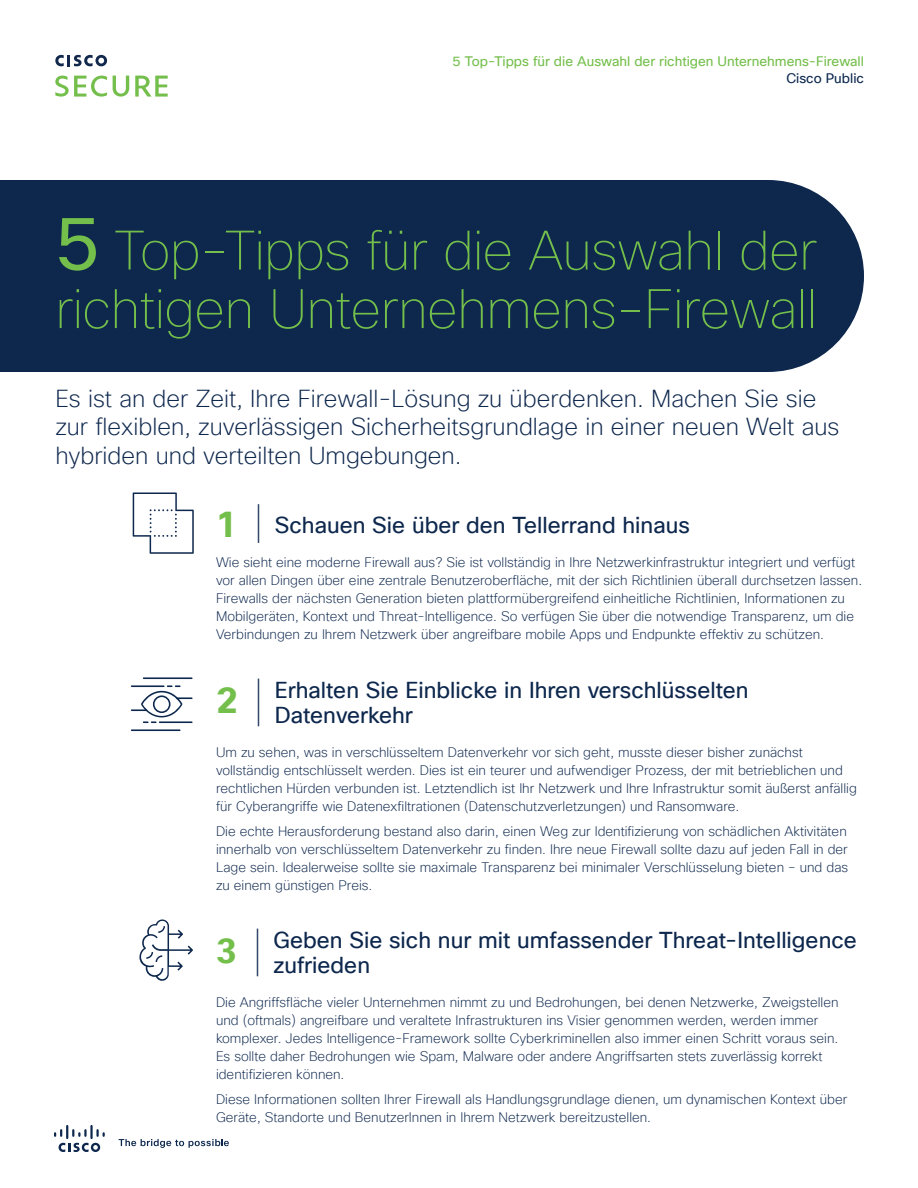
<style>
.page{position:relative;width:918px;height:1188px;background:#fff}
.page>*{position:absolute;margin:0;border:0;box-sizing:border-box;transform-origin:0 0}
.Feature_Title_-_Cisc{font:100 54px/58.5px "Cisco Sans TT";letter-spacing:-.01em;color:#74bf4b}
.Subhead_2_-_Reg_16_1{font:700 36px "Cisco Sans TT";color:#74bf4b}
.Subhead_2_-_Reg_16_1-2{font:700 34.5px "Cisco Sans TT";color:#74bf4b}
.Subtitle_Cisco_Sans{font:200 24px/28.5px "Cisco Sans TT";color:#0d274d}
.Subhead_2_-_Reg_16_1-3{font:22.5px/25.5px "Cisco Sans TT";color:#0d274d}
.Body_Midnight_-_10_1{font:200 13.5px/18px "Cisco Sans TT";color:#0d274d}
.t1{font:13.5px "Cisco Sans TT";color:#74bf4b}
.t2{font:13.5px "Cisco Sans TT";color:#0d274d}
.s1{font-weight:400;font-size:73.5px}
.s2{font-weight:700;font-size:36px;color:#74bf4b}
.s3{font-size:42px}
.s4{font-weight:400;font-size:51.6px;color:#0d274d}
</style>
<div class="page">
<svg style="left:55px;top:76px;width:52px;height:21px"></svg>
<svg style="left:113px;top:76px;width:16px;height:21px"></svg>
<svg style="left:135px;top:76px;width:33px;height:21px"></svg>
<svg style="left:55px;top:55px;width:52px;height:11px"></svg>
<div style="left:0;top:180px;width:864px;height:192px;background:#0d274d"></div>
<svg style="left:139px;top:919px;width:54px;height:62px"></svg>
<svg style="left:133px;top:492px;width:61px;height:62px"></svg>
<hr style="left:131px;top:729px;width:50px;height:2px;background:#0d274d">
<svg style="left:131px;top:685px;width:62px;height:38px"></svg>
<hr style="left:131px;top:685px;width:34px;height:2px;background:#0d274d">
<hr style="left:143px;top:677px;width:50px;height:2px;background:#0d274d">
<svg style="left:54px;top:1125px;width:51px;height:27px"></svg>
<svg style="left:119px;top:1139px;width:110px;height:9px"></svg>
<p class="t1" style="left:453px;top:52px;width:413px">5 Top-Tipps für die Auswahl der richtigen Unternehmens-Firewall</p>
<p class="t2" style="left:786px;top:69px;width:79px">Cisco Public</p>
<p class="Feature_Title_-_Cisc" style="left:55px;top:221px;width:764px"><span class="s1">5</span> Top-Tipps für die Auswahl der richtigen Unternehmens-Firewall</p>
<p class="Subtitle_Cisco_Sans" style="left:55px;top:385px;width:786px">Es ist an der Zeit, Ihre Firewall-Lösung zu überdenken. Machen Sie sie zur flexiblen, zuverlässigen Sicherheitsgrundlage in einer neuen Welt aus hybriden und verteilten Umgebungen.</p>
<p class="Subhead_2_-_Reg_16_1-3" style="left:216px;top:513px;width:475px"><span class="s2">1</span> <span class="s3">|</span> Schauen Sie über den Tellerrand hinaus</p>
<p class="Body_Midnight_-_10_1" style="left:216px;top:553px;width:648px">Wie sieht eine moderne Firewall aus? Sie ist vollständig in Ihre Netzwerkinfrastruktur integriert und verfügt vor allen Dingen über eine zentrale Benutzeroberfläche, mit der sich Richtlinien überall durchsetzen lassen.<br>Firewalls der nächsten Generation bieten plattformübergreifend einheitliche Richtlinien, Informationen zu Mobilgeräten, Kontext und Threat-Intelligence. So verfügen Sie über die notwendige Transparenz, um die Verbindungen zu Ihrem Netzwerk über angreifbare mobile Apps und Endpunkte effektiv zu schützen.</p>
<p class="Subhead_2_-_Reg_16_1" style="left:216px;top:676px;width:47px">2 <span class="s4">|</span></p>
<p class="Subhead_2_-_Reg_16_1-3" style="left:275px;top:678px;width:475px">Erhalten Sie Einblicke in Ihren verschlüsselten<br>Datenverkehr</p>
<p class="Body_Midnight_-_10_1" style="left:216px;top:744px;width:642px">Um zu sehen, was in verschlüsseltem Datenverkehr vor sich geht, musste dieser bisher zunächst vollständig entschlüsselt werden. Dies ist ein teurer und aufwendiger Prozess, der mit betrieblichen und rechtlichen Hürden verbunden ist. Letztendlich ist Ihr Netzwerk und Ihre Infrastruktur somit äußerst anfällig für Cyberangriffe wie Datenexfiltrationen (Datenschutzverletzungen) und Ransomware.</p>
<p class="Body_Midnight_-_10_1" style="left:216px;top:823px;width:634px;text-align:justify">Die echte Herausforderung bestand also darin, einen Weg zur Identifizierung von schädlichen Aktivitäten innerhalb von verschlüsseltem Datenverkehr zu finden. Ihre neue Firewall sollte dazu auf jeden Fall in der Lage sein. Idealerweise sollte sie maximale Transparenz bei minimaler Verschlüsselung bieten – und das zu einem günstigen Preis.</p>
<p class="Subhead_2_-_Reg_16_1-2" style="left:216px;top:927px;width:46px">3 <span class="s4">|</span></p>
<p class="Subhead_2_-_Reg_16_1-3" style="left:274px;top:928px;width:585px">Geben Sie sich nur mit umfassender Threat-Intelligence zufrieden</p>
<p class="Body_Midnight_-_10_1" style="left:216px;top:994px;width:624px">Die Angriffsfläche vieler Unternehmen nimmt zu und Bedrohungen, bei denen Netzwerke, Zweigstellen und (oftmals) angreifbare und veraltete Infrastrukturen ins Visier genommen werden, werden immer komplexer. Jedes Intelligence-Framework sollte Cyberkriminellen also immer einen Schritt voraus sein.<br>Es sollte daher Bedrohungen wie Spam, Malware oder andere Angriffsarten stets zuverlässig korrekt identifizieren können.</p>
<p class="Body_Midnight_-_10_1" style="left:216px;top:1090px;width:633px">Diese Informationen sollten Ihrer Firewall als Handlungsgrundlage dienen, um dynamischen Kontext über<br>Geräte, Standorte und BenutzerInnen in Ihrem Netzwerk bereitzustellen.</p>
</div>
